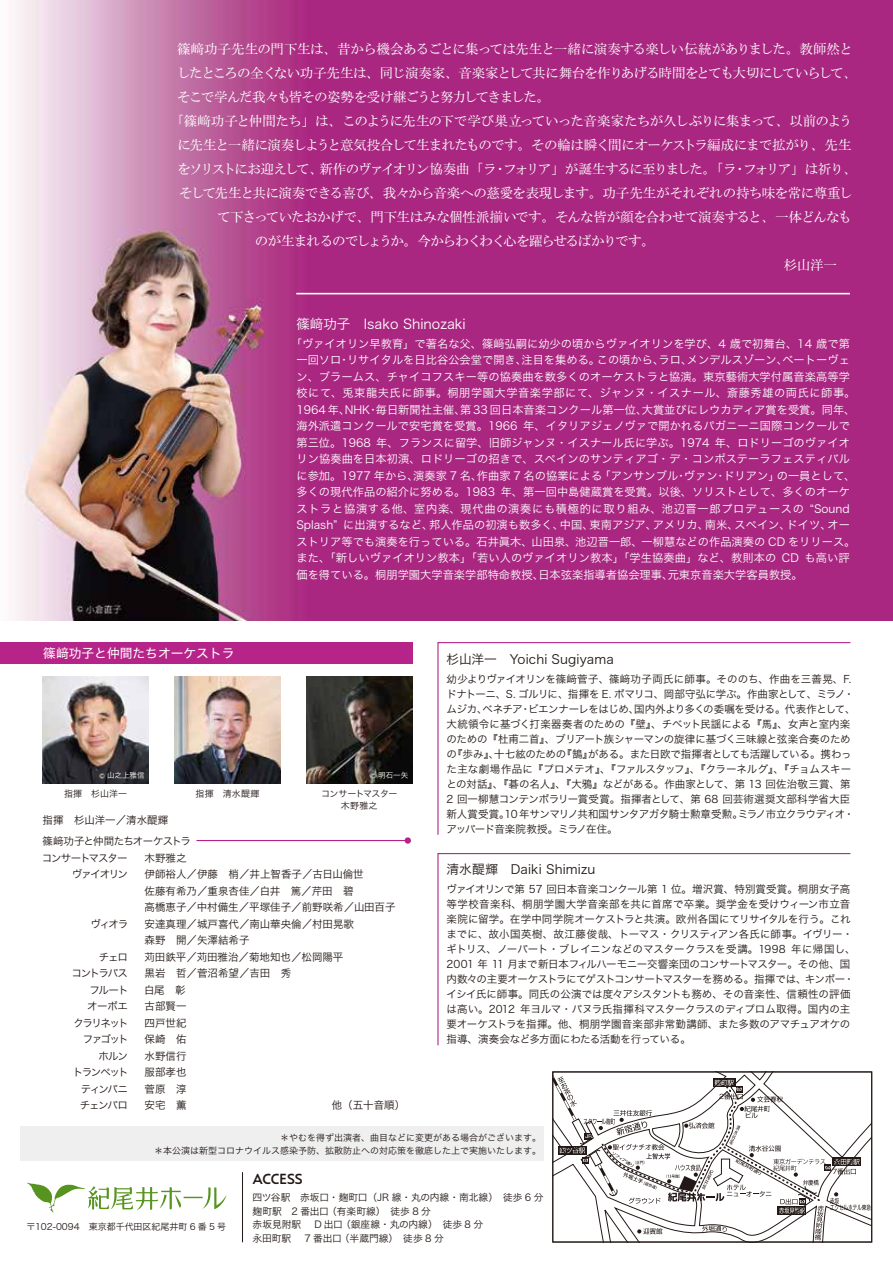
<style>
.page{position:relative;width:893px;height:1263px;background:#fff}
.page>*{position:absolute;margin:0;border:0;box-sizing:border-box;transform-origin:0 0}
.t1{font:500 15px "MO Citrine Pro";letter-spacing:-.015em;color:#221815}
.t2{font:500 13.5px "Ro H Mincho Pro";letter-spacing:-.05em;color:#fff}
.t3{font:500 13.5px "Ro H Mincho Pro";letter-spacing:-.115em;color:#fff}
.t4{font:500 13.5px "Ro H Mincho Pro";letter-spacing:-.07em;color:#fff}
.t5{font:500 13.5px "Ro H Mincho Pro";letter-spacing:-.03em;color:#fff}
.t6{font:500 13.5px "Ro H Mincho Pro";letter-spacing:-.08em;color:#fff}
.t7{font:500 13.5px "Ro H Mincho Pro";letter-spacing:-.085em;color:#fff}
.t8{font:13.5px "Hira Kaku Std N W3";color:#fff}
.t9{font:12.75px "Hira Kaku Std N W3";letter-spacing:.01em;color:#221815}
.t10{font:12.75px "Hira Kaku Std N W4";color:#fff}
.t11{font:11.25px/16.5px "Hira Kaku Std N W3";color:#fff}
.t12{font:10.5px/15px "Hira Kaku Std N W3";letter-spacing:-.015em;color:#221815}
.t13{font:10.5px/16.5px "Hira Kaku Std N W3";letter-spacing:-.1em;color:#221815}
.t14{font:9.75px/13.5px "Hira Kaku Std N W3";color:#221815}
.t15{font:9px/12.8px "Hira Kaku Std N W3";color:#221815;text-align:right}
.t16{font:9px/12px "Hira Kaku Std N W3";letter-spacing:-.055em;color:#221815;text-align:center}
.t17{font:7.5px "Hira Kaku Std N W3";color:#fff}
.s1{font-size:10.5px}
</style>
<div class="page">
<img style="left:15px;top:0;width:878px;height:621px">
<div style="left:20px;top:1127px;width:523px;height:34px;background:#efefef"></div>
<svg style="left:27px;top:1183px;width:199px;height:29px"></svg>
<hr style="left:296px;top:293px;width:554px;height:1px;background:#fff">
<hr style="left:242px;top:1172px;width:1px;height:70px;background:#221815">
<hr style="left:196px;top:840px;width:212px;height:1px;background:#b72489">
<div style="left:405px;top:837px;width:6px;height:7px;background:#b72489;border-radius:50%"></div>
<div style="left:0;top:643px;width:412px;height:21px;background:#b72489"></div>
<img style="left:174px;top:677px;width:107px;height:106px">
<img style="left:306px;top:677px;width:106px;height:106px">
<img style="left:43px;top:677px;width:106px;height:106px">
<svg style="left:437px;top:642px;width:414px;height:193px"></svg>
<svg style="left:437px;top:853px;width:414px;height:193px"></svg>
<svg style="left:554px;top:1073px;width:316px;height:167px"></svg>
<div style="left:552px;top:1071px;width:320px;height:171px;border:1px solid #221815"></div>
<p class="t5" style="left:177px;top:41px;width:677px">篠﨑功子先生の門下生は、昔から機会あるごとに集っては先生と一緒に演奏する楽しい伝統がありました。教師然と</p>
<p class="t4" style="left:177px;top:65px;width:682px">したところの全くない功子先生は、同じ演奏家、音楽家として共に舞台を作りあげる時間をとても大切にしていらして、</p>
<p class="t7" style="left:177px;top:89px;width:375px">そこで学んだ我々も皆その姿勢を受け継ごうと努力してきました。</p>
<p class="t2" style="left:170px;top:113px;width:683px">「篠﨑功子と仲間たち」は、このように先生の下で学び巣立っていった音楽家たちが久しぶりに集まって、以前のよう</p>
<p class="t2" style="left:177px;top:137px;width:676px">に先生と一緒に演奏しようと意気投合して生まれたものです。その輪は瞬く間にオーケストラ編成にまで拡がり、先生</p>
<p class="t3" style="left:177px;top:161px;width:682px">をソリストにお迎えして、新作のヴァイオリン協奏曲「ラ・フォリア」が誕生するに至りました。「ラ・フォリア」は祈り、</p>
<p class="t2" style="left:179px;top:185px;width:675px">そして先生と共に演奏できる喜び、我々から音楽への慈愛を表現します。功子先生がそれぞれの持ち味を常に尊重し</p>
<p class="t2" style="left:217px;top:209px;width:636px">て下さっていたおかげで、門下生はみな個性派揃いです。そんな皆が顔を合わせて演奏すると、一体どんなも</p>
<p class="t6" style="left:255px;top:233px;width:402px">のが生まれるのでしょうか。今からわくわく心を躍らせるばかりです。</p>
<p class="t2" style="left:784px;top:257px;width:68px">杉山洋一　</p>
<p class="t8" style="left:296px;top:313px;width:171px">篠﨑功子　Isako Shinozaki</p>
<p class="t11" style="left:296px;top:335px;width:561px;text-indent:-6px">「ヴァイオリン早教育」で著名な父、篠﨑弘嗣に幼少の頃からヴァイオリンを学び、4 歳で初舞台、14 歳で第一回ソロ・リサイタルを日比谷公会堂で開き、注目を集める。この頃から、ラロ、メンデルスゾーン、ベートーヴェン、ブラームス、チャイコフスキー等の協奏曲を数多くのオーケストラと協演。東京藝術大学付属音楽高等学校にて、兎束龍夫氏に師事。桐朋学園大学音楽学部にて、ジャンヌ・イスナール、斎藤秀雄の両氏に師事。1964 年、NHK・毎日新聞社主催、第 33 回日本音楽コンクール第一位、大賞並びにレウカディア賞を受賞。同年、海外派遣コンクールで安宅賞を受賞。1966 年、イタリアジェノヴァで開かれるパガニーニ国際コンクールで第三位。1968 年、フランスに留学、旧師ジャンヌ・イスナール氏に学ぶ。1974 年、ロドリーゴのヴァイオリン協奏曲を日本初演、ロドリーゴの招きで、スペインのサンティアゴ・デ・コンポステーラフェスティバルに参加。1977 年から、演奏家 7 名、作曲家 7 名の協業による「アンサンブル・ヴァン・ドリアン」の一員として、多くの現代作品の紹介に努める。1983 年、第一回中島健蔵賞を受賞。以後、ソリストとして、多くのオーケストラと協演する他、室内楽、現代曲の演奏にも積極的に取り組み、池辺晋一郎プロデュースの “Sound Splash” に出演するなど、邦人作品の初演も数多く、中国、東南アジア、アメリカ、南米、スペイン、ドイツ、オーストリア等でも演奏を行っている。石井眞木、山田泉、池辺晋一郎、一柳慧などの作品演奏の CD をリリース。また、「新しいヴァイオリン教本」「若い人のヴァイオリン教本」「学生協奏曲」など、教則本の CD も高い評価を得ている。桐朋学園大学音楽学部特命教授､日本弦楽指導者協会理事､元東京音楽大学客員教授。</p>
<p class="t10" style="left:43px;top:643px;width:193px">篠﨑功子と仲間たちオーケストラ</p>
<p class="t17" style="left:99px;top:770px;width:47px"><span class="s1">©</span> 山之上雅信</p>
<p class="t17" style="left:370px;top:770px;width:39px"><span class="s1">©</span> 明石一矢</p>
<p class="t15" style="left:64px;top:787px;width:65px">指揮　杉山洋一</p>
<p class="t15" style="left:195px;top:787px;width:65px">指揮　清水醍輝</p>
<p class="t16" style="left:321px;top:787px;width:78px">コンサートマスター木野雅之</p>
<p class="t12" style="left:43px;top:809px;width:150px;line-height:21px">指揮 　杉山洋一／清水醍輝<br>篠﨑功子と仲間たちオーケストラ</p>
<p class="t13" style="left:62px;top:849px;width:126px;text-indent:-20px">コンサートマスター　 木野雅之　ヴァイオリン</p>
<p class="t12" style="left:145px;top:866px;width:253px;line-height:16.5px">伊師裕人／伊藤　梢／井上智香子／古日山倫世<br>佐藤有希乃／重泉杏佳／白井　篤／芹田　碧<br>高橋恵子／中村備生／平塚佳子／前野咲希／山田百子</p>
<p class="t12" style="left:80px;top:916px;width:49px">　ヴィオラ</p>
<p class="t12" style="left:145px;top:915px;width:211px;line-height:16.5px">安達真理／城戸喜代／南山華央倫／村田晃歌森野　開／矢澤結希子</p>
<p class="t12" style="left:89px;top:949px;width:41px">　チェロ</p>
<p class="t12" style="left:145px;top:949px;width:200px">苅田鉄平／苅田雅治／菊地知也／松岡陽平</p>
<p class="t12" style="left:62px;top:965px;width:68px">　コントラバス</p>
<p class="t12" style="left:145px;top:965px;width:148px">黒岩　哲／菅沼希望／吉田　秀</p>
<p class="t12" style="left:90px;top:982px;width:40px">フルート</p>
<p class="t12" style="left:144px;top:982px;width:43px">白尾　彰</p>
<p class="t12" style="left:87px;top:998px;width:42px">オーボエ</p>
<p class="t12" style="left:145px;top:998px;width:43px">古部賢一</p>
<p class="t12" style="left:74px;top:1015px;width:56px">クラリネット</p>
<p class="t12" style="left:145px;top:1015px;width:43px">四戸世紀</p>
<p class="t12" style="left:83px;top:1031px;width:47px">ファゴット</p>
<p class="t12" style="left:145px;top:1031px;width:43px">保崎　佑</p>
<p class="t12" style="left:98px;top:1048px;width:31px">ホルン</p>
<p class="t12" style="left:145px;top:1048px;width:43px">水野信行</p>
<p class="t12" style="left:73px;top:1064px;width:57px">トランペット</p>
<p class="t12" style="left:145px;top:1064px;width:43px">服部孝也</p>
<p class="t12" style="left:81px;top:1081px;width:49px">ティンパニ</p>
<p class="t12" style="left:145px;top:1081px;width:43px">菅原　淳</p>
<p class="t12" style="left:80px;top:1097px;width:50px">チェンバロ</p>
<p class="t12" style="left:145px;top:1097px;width:43px">安宅　薫</p>
<p class="t12" style="left:332px;top:1097px;width:75px">他（五十音順）</p>
<p class="t9" style="left:446px;top:649px;width:169px">杉山洋一　Yoichi Sugiyama</p>
<p class="t12" style="left:446px;top:671px;width:411px">幼少よりヴァイオリンを篠﨑菅子、篠﨑功子両氏に師事。そののち、作曲を三善晃、F.ドナトーニ、S. ゴルリに、指揮を E. ポマリコ、岡部守弘に学ぶ。作曲家として、ミラノ・ムジカ、ベネチア・ビエンナーレをはじめ、国内外より多くの委嘱を受ける。代表作として、大統領令に基づく打楽器奏者のための『壁』、チベット民謡による『馬』、女声と室内楽のための『杜甫二首』、ブリアート族シャーマンの旋律に基づく三味線と弦楽合奏のための『歩み』、十七絃のための『鵠』がある。また日欧で指揮者としても活躍している。携わった主な劇場作品に『プロメテオ』、『ファルスタッフ』、『クラーネルグ』、『チョムスキーとの対話』、『碁の名人』、『大鴉』などがある。作曲家として、第 13 回佐治敬三賞、第2 回一柳慧コンテンポラリー賞受賞。指揮者として、第 68 回芸術選奨文部科学省大臣新人賞受賞。10 年サンマリノ共和国サンタアガタ騎士勲章受勲。ミラノ市立クラウディオ・アッバード音楽院教授。ミラノ在住。</p>
<p class="t9" style="left:446px;top:859px;width:150px">清水醍輝　Daiki Shimizu</p>
<p class="t12" style="left:446px;top:881px;width:411px">ヴァイオリンで第 57 回日本音楽コンクール第 1 位。増沢賞、特別賞受賞。桐朋女子高等学校音楽科、桐朋学園大学音楽部を共に首席で卒業。奨学金を受けウィーン市立音楽院に留学。在学中同学院オーケストラと共演。欧州各国にてリサイタルを行う。これまでに、故小国英樹、故江藤俊哉、トーマス・クリスティアン各氏に師事。イヴリー・ギトリス、ノーバート・ブレイニンなどのマスタークラスを受講。1998 年に帰国し、2001 年 11 月まで新日本フィルハーモニー交響楽団のコンサートマスター。その他、国内数々の主要オーケストラにてゲストコンサートマスターを務める。指揮では、キンボー・イシイ氏に師事。同氏の公演では度々アシスタントも務め、その音楽性、信頼性の評価は高い。2012 年ヨルマ・パヌラ氏指揮科マスタークラスのディプロム取得。国内の主要オーケストラを指揮。他、桐朋学園音楽部非常勤講師、また多数のアマチュアオケの指導、演奏会など多方面にわたる活動を行っている。</p>
<p class="t15" style="left:154px;top:1131px;width:388px">＊やむを得ず出演者、曲目などに変更がある場合がございます。<br>＊本公演は新型コロナウイルス感染予防、拡散防止への対応策を徹底した上で実施いたします。</p>
<p class="t15" style="left:26px;top:1220px;width:201px">〒102-0094　東京都千代田区紀尾井町 6 番 5 号</p>
<h1 class="t1" style="left:253px;top:1168px;width:52px">ACCESS</h1>
<p class="t14" style="left:253px;top:1190px;width:292px">四ツ谷駅　赤坂口・麹町口（JR 線・丸の内線・南北線）　徒歩 6 分麹町駅　2 番出口 （有楽町線）　徒歩 8 分<br>赤坂見附駅　 D 出口 （銀座線・丸の内線）　徒歩 8 分<br>永田町駅 　7 番出口 （半蔵門線）　徒歩 8 分</p>
</div>
